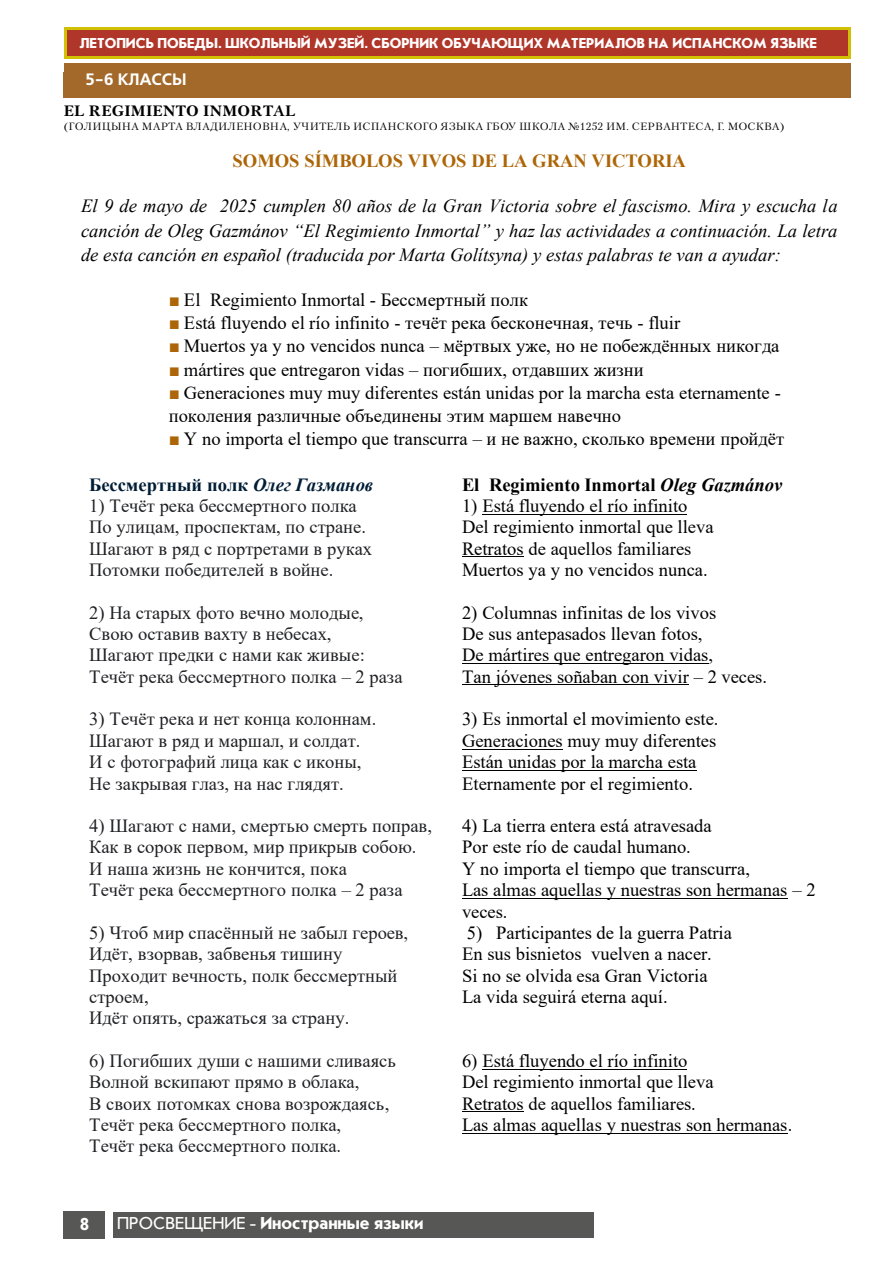
<style>
.page{position:relative;width:893px;height:1263px;background:#fff}
.page>*{position:absolute;margin:0;border:0;box-sizing:border-box;transform-origin:0 0}
.t1{font:18.6px/21.3px "Times New Roman";color:#000}
.t2{font:18.6px/21.3px "Times New Roman";color:#202124}
.t3{font:italic 18.6px/24.8px "Times New Roman";color:#000;text-align:justify}
.t4{font:700 18.6px "Times New Roman";color:#ad6607}
.t5{font:700 18.6px "Times New Roman";color:#000}
.t6{font:700 18.6px "Times New Roman";color:#001d35}
.t7{font:700 18px "Journal Sans C";color:#fff}
.t8{font:700 16.5px "Free Set C";color:#fff}
.t9{font:700 15px "Journal Sans C";color:#fff}
.t10{font:700 15px "Petersburg C San Pin";letter-spacing:.03em;color:#000}
.t11{font:10.5px "Petersburg C San Pin";letter-spacing:.02em;color:#000}
.s1{font-family:"Arial";color:#ad6607}
.s2{font-style:italic}
.s3{font-weight:400}
</style>
<div class="page">
<div style="left:64px;top:64px;width:786px;height:34px;background:#a2692a"></div>
<div style="left:64px;top:1211px;width:41px;height:27px;background:#575756"></div>
<div style="left:113px;top:1212px;width:480px;height:25px;background:#575756"></div>
<svg style="left:64px;top:27px;width:786px;height:31px;background:#cba90a"></svg>
<div style="left:67px;top:30px;width:780px;height:25px;background:#b0362a"></div>
<hr style="left:482px;top:514px;width:205px;height:1px;background:#000">
<hr style="left:462px;top:556px;width:62px;height:1px;background:#000">
<hr style="left:462px;top:663px;width:247px;height:1px;background:#000">
<hr style="left:462px;top:684px;width:227px;height:1px;background:#000">
<hr style="left:462px;top:749px;width:101px;height:1px;background:#000">
<hr style="left:462px;top:770px;width:235px;height:1px;background:#000">
<hr style="left:462px;top:898px;width:326px;height:1px;background:#000">
<hr style="left:482px;top:1069px;width:205px;height:1px;background:#000">
<hr style="left:462px;top:1111px;width:62px;height:1px;background:#000">
<hr style="left:462px;top:1133px;width:326px;height:1px;background:#000">
<p class="t9" style="left:80px;top:36px;width:739px">ЛЕТОПИСЬ ПОБЕДЫ. ШКОЛЬНЫЙ МУЗЕЙ. СБОРНИК ОБУЧАЮЩИХ МАТЕРИАЛОВ НА ИСПАНСКОМ ЯЗЫКЕ</p>
<p class="t8" style="left:85px;top:69px;width:103px">5-6 КЛАССЫ</p>
<p class="t10" style="left:64px;top:102px;width:233px">EL REGIMIENTO INMORTAL</p>
<p class="t11" style="left:64px;top:120px;width:722px">(ГОЛИЦЫНА МАРТА ВЛАДИЛЕНОВНА, УЧИТЕЛЬ ИСПАНСКОГО ЯЗЫКА ГБОУ ШКОЛА №1252 ИМ. СЕРВАНТЕСА, Г. МОСКВА)</p>
<p class="t4" style="left:233px;top:147px;width:455px">SOMOS SÍMBOLOS VIVOS DE LA GRAN VICTORIA</p>
<p class="t3" style="left:81px;top:193px;width:758px">El 9 de mayo de 2025 cumplen 80 años de la Gran Victoria sobre el fascismo. Mira y escucha la canción de Oleg Gazmánov “El Regimiento Inmortal” y haz las actividades a continuación. La letra de esta canción en español (traducida por Marta Golítsyna) y estas palabras te van a ayudar:</p>
<p class="t1" style="left:169px;top:289px;width:361px"><span class="s1">■</span> El Regimiento Inmortal - Бессмертный полк</p>
<p class="t1" style="left:169px;top:312px;width:513px"><span class="s1">■</span> Está fluyendo el río infinito - течёт река бесконечная, течь - fluir</p>
<p class="t1" style="left:169px;top:335px;width:612px"><span class="s1">■</span> Muertos ya y no vencidos nunca – мёртвых уже, но не побеждённых никогда</p>
<p class="t1" style="left:169px;top:358px;width:477px"><span class="s1">■</span> mártires que entregaron vidas – погибших, отдавших жизни</p>
<p class="t1" style="left:169px;top:380px;width:614px;line-height:23px"><span class="s1">■</span> Generaciones muy muy diferentes еstán unidas por la marcha esta еternamente - поколения различные объединены этим маршем навечно</p>
<p class="t1" style="left:169px;top:427px;width:617px"><span class="s1">■</span> Y no importa el tiempo que transcurra – и не важно, сколько времени пройдёт</p>
<p class="t6" style="left:89px;top:471px;width:286px">Бессмертный полк <span class="s2">Олег Газманов</span></p>
<p class="t2" style="left:89px;top:494px;width:285px">1) Течёт река бессмертного полка<br>По улицам, проспектам, по стране.<br>Шагают в ряд с портретами в руках<br>Потомки победителей в войне.</p>
<p class="t2" style="left:89px;top:601px;width:315px">2) На старых фото вечно молодые,<br>Свою оставив вахту в небесах,<br>Шагают предки с нами как живые:<br>Течёт река бессмертного полка – 2 раза</p>
<p class="t2" style="left:89px;top:708px;width:289px">3) Течёт река и нет конца колоннам.<br>Шагают в ряд и маршал, и солдат.<br>И с фотографий лица как с иконы,<br>Не закрывая глаз, на нас глядят.</p>
<p class="t2" style="left:89px;top:815px;width:344px">4) Шагают с нами, смертью смерть поправ, Как в сорок первом, мир прикрыв собою.<br>И наша жизнь не кончится, пока<br>Течёт река бессмертного полка – 2 раза</p>
<p class="t2" style="left:89px;top:921px;width:321px">5) Чтоб мир спасённый не забыл героев,<br>Идёт, взорвав, забвенья тишину<br>Проходит вечность, полк бессмертный строем,<br>Идёт опять, сражаться за страну.</p>
<p class="t2" style="left:89px;top:1049px;width:308px">6) Погибших души с нашими сливаясь Волной вскипают прямо в облака,<br>В своих потомках снова возрождаясь, Течёт река бессмертного полка,<br>Течёт река бессмертного полка.</p>
<p class="t5" style="left:462px;top:471px;width:322px">El Regimiento Inmortal <span class="s2">Oleg Gazmánov</span></p>
<p class="t1" style="left:462px;top:494px;width:253px">1) Está fluyendo el río infinito<br>Del regimiento inmortal que lleva<br>Retratos de aquellos familiares<br>Muertos ya y no vencidos nunca.</p>
<p class="t1" style="left:462px;top:601px;width:306px">2) Columnas infinitas de los vivos<br>De sus antepasados llevan fotos,<br>De mártires que entregaron vidas,<br>Tan jóvenes soñaban con vivir – 2 veces.</p>
<p class="t1" style="left:462px;top:708px;width:258px">3) Es inmortal el movimiento este.<br>Generaciones muy muy diferentes<br>Están unidas por la marcha esta<br>Eternamente por el regimiento.</p>
<p class="t1" style="left:462px;top:815px;width:355px">4) La tierra entera está atravesada<br>Por este río de caudal humano.<br>Y no importa el tiempo que transcurra,<br>Las almas aquellas y nuestras son hermanas – 2 veces.</p>
<p class="t1" style="left:462px;top:921px;width:271px">5) Participantes de la guerra Patria<br>En sus bisnietos vuelven a nacer.<br>Si no se olvida esa Gran Victoria<br>La vida seguirá eterna aquí.</p>
<p class="t1" style="left:462px;top:1049px;width:332px">6) Está fluyendo el río infinito<br>Del regimiento inmortal que lleva<br>Retratos de aquellos familiares.<br>Las almas aquellas y nuestras son hermanas.</p>
<p class="t7" style="left:80px;top:1215px;width:11px">8</p>
<p class="t7" style="left:117px;top:1214px;width:308px"><span class="s3">ПРОСВЕЩЕНИЕ -</span> Иностранные языки</p>
</div>
